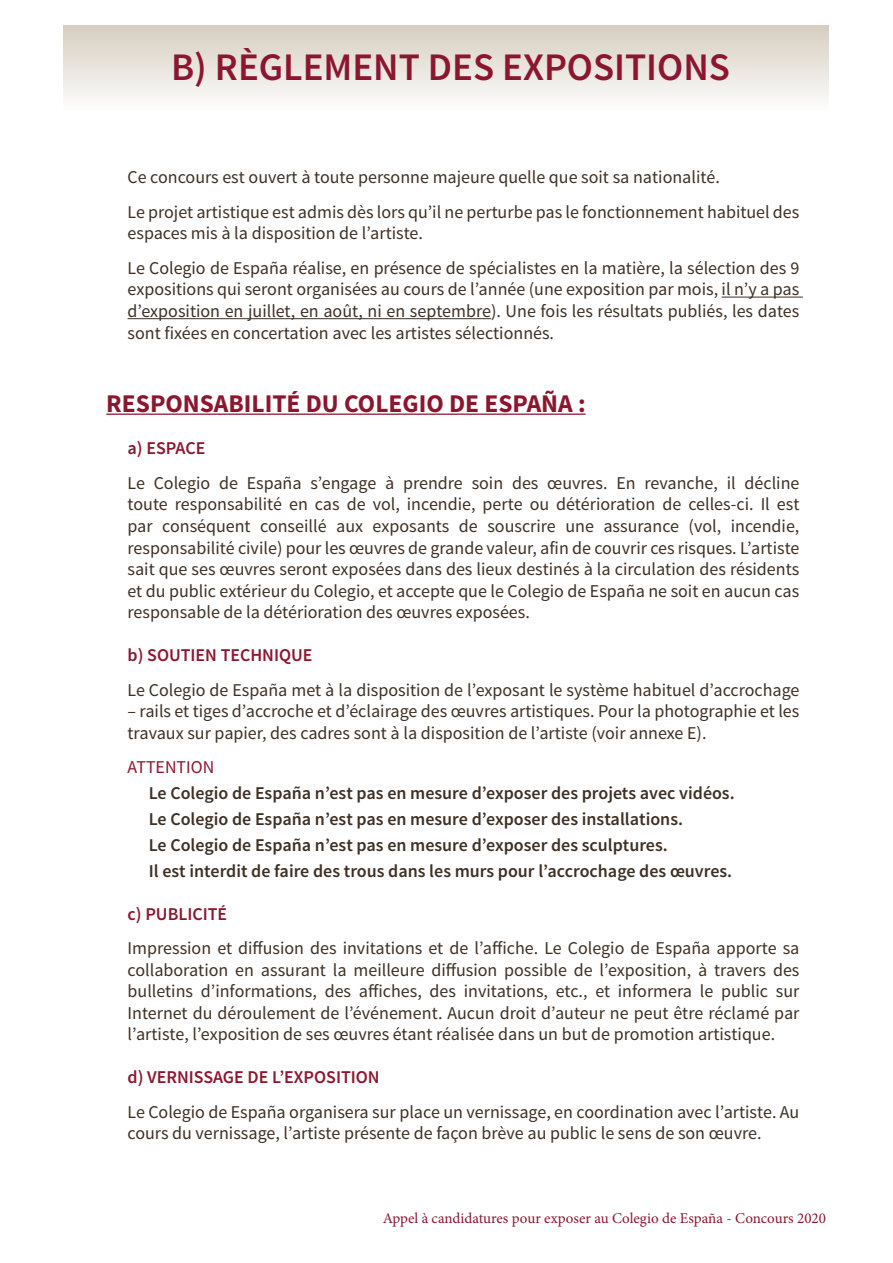
<style>
.page{position:relative;width:893px;height:1263px;background:#fff}
.page>*{position:absolute;margin:0;border:0;box-sizing:border-box;transform-origin:0 0}
.t1{font:600 39px "Source Sans Pro";color:#8d162f}
.t2{font:700 25.5px "Source Sans Pro";color:#8d162f}
.t3{font:18px/21.6px "Source Sans Pro";color:#3e3024}
.t4{font:600 18px/25.8px "Source Sans Pro";color:#3e3024}
.t5{font:600 18px "Source Sans Pro";color:#8d162f}
.t6{font:18px "Source Sans Pro";color:#8d162f}
.t7{font:15px "Minion Pro";color:#8d162f}
</style>
<div class="page">
<div style="left:64px;top:26px;width:765px;height:85px;background:linear-gradient(to bottom,#d6cec0,#fefefe)"></div>
<hr style="left:722px;top:297px;width:81px;height:1px;background:#3e3024">
<hr style="left:128px;top:318px;width:363px;height:1px;background:#3e3024">
<hr style="left:106px;top:413px;width:480px;height:2px;background:#8d162f">
<h1 class="t1" style="left:171px;top:43px;width:560px">B) RÈGLEMENT DES EXPOSITIONS</h1>
<p class="t3" style="left:128px;top:161px;width:673px;line-height:34.3px">Ce concours est ouvert à toute personne majeure quelle que soit sa nationalité.<br>Le projet artistique est admis dès lors qu’il ne perturbe pas le fonctionnement habituel des</p>
<p class="t3" style="left:128px;top:216px;width:673px;line-height:34.3px">espaces mis à la disposition de l’artiste.<br>Le Colegio de España réalise, en présence de spécialistes en la matière, la sélection des 9</p>
<p class="t3" style="left:128px;top:279px;width:673px;text-align:justify">expositions qui seront organisées au cours de l’année (une exposition par mois, il n’y a pas d’exposition en juillet, en août, ni en septembre). Une fois les résultats publiés, les dates sont fixées en concertation avec les artistes sélectionnés.</p>
<h2 class="t2" style="left:106px;top:387px;width:481px">RESPONSABILITÉ DU COLEGIO DE ESPAÑA :</h2>
<p class="t5" style="left:128px;top:437px;width:79px">a) ESPACE</p>
<p class="t3" style="left:128px;top:472px;width:673px;text-align:justify">Le Colegio de España s’engage à prendre soin des œuvres. En revanche, il décline toute responsabilité en cas de vol, incendie, perte ou détérioration de celles-ci. Il est par conséquent conseillé aux exposants de souscrire une assurance (vol, incendie, responsabilité civile) pour les œuvres de grande valeur, afin de couvrir ces risques. L’artiste sait que ses œuvres seront exposées dans des lieux destinés à la circulation des résidents et du public extérieur du Colegio, et accepte que le Colegio de España ne soit en aucun cas responsable de la détérioration des œuvres exposées.</p>
<p class="t5" style="left:128px;top:644px;width:186px">b) SOUTIEN TECHNIQUE</p>
<p class="t3" style="left:128px;top:679px;width:673px">Le Colegio de España met à la disposition de l’exposant le système habituel d’accrochage</p>
<p class="t3" style="left:128px;top:701px;width:673px">– rails et tiges d’accroche et d’éclairage des œuvres artistiques. Pour la photographie et les travaux sur papier, des cadres sont à la disposition de l’artiste (voir annexe E).</p>
<p class="t6" style="left:128px;top:756px;width:88px">ATTENTION</p>
<p class="t4" style="left:149px;top:781px;width:587px">Le Colegio de España n’est pas en mesure d’exposer des projets avec vidéos.<br>Le Colegio de España n’est pas en mesure d’exposer des installations.<br>Le Colegio de España n’est pas en mesure d’exposer des sculptures.<br>Il est interdit de faire des trous dans les murs pour l’accrochage des œuvres.</p>
<p class="t5" style="left:128px;top:902px;width:101px">c) PUBLICITÉ</p>
<p class="t3" style="left:128px;top:937px;width:673px;text-align:justify">Impression et diffusion des invitations et de l’affiche. Le Colegio de España apporte sa collaboration en assurant la meilleure diffusion possible de l’exposition, à travers des bulletins d’informations, des affiches, des invitations, etc., et informera le public sur Internet du déroulement de l’événement. Aucun droit d’auteur ne peut être réclamé par l’artiste, l’exposition de ses œuvres étant réalisée dans un but de promotion artistique.</p>
<p class="t5" style="left:128px;top:1066px;width:254px">d) VERNISSAGE DE L’EXPOSITION</p>
<p class="t3" style="left:128px;top:1101px;width:673px">Le Colegio de España organisera sur place un vernissage, en coordination avec l’artiste. Au cours du vernissage, l’artiste présente de façon brève au public le sens de son œuvre.</p>
<p class="t7" style="left:383px;top:1208px;width:445px">Appel à candidatures pour exposer au Colegio de España - Concours 2020</p>
</div>
